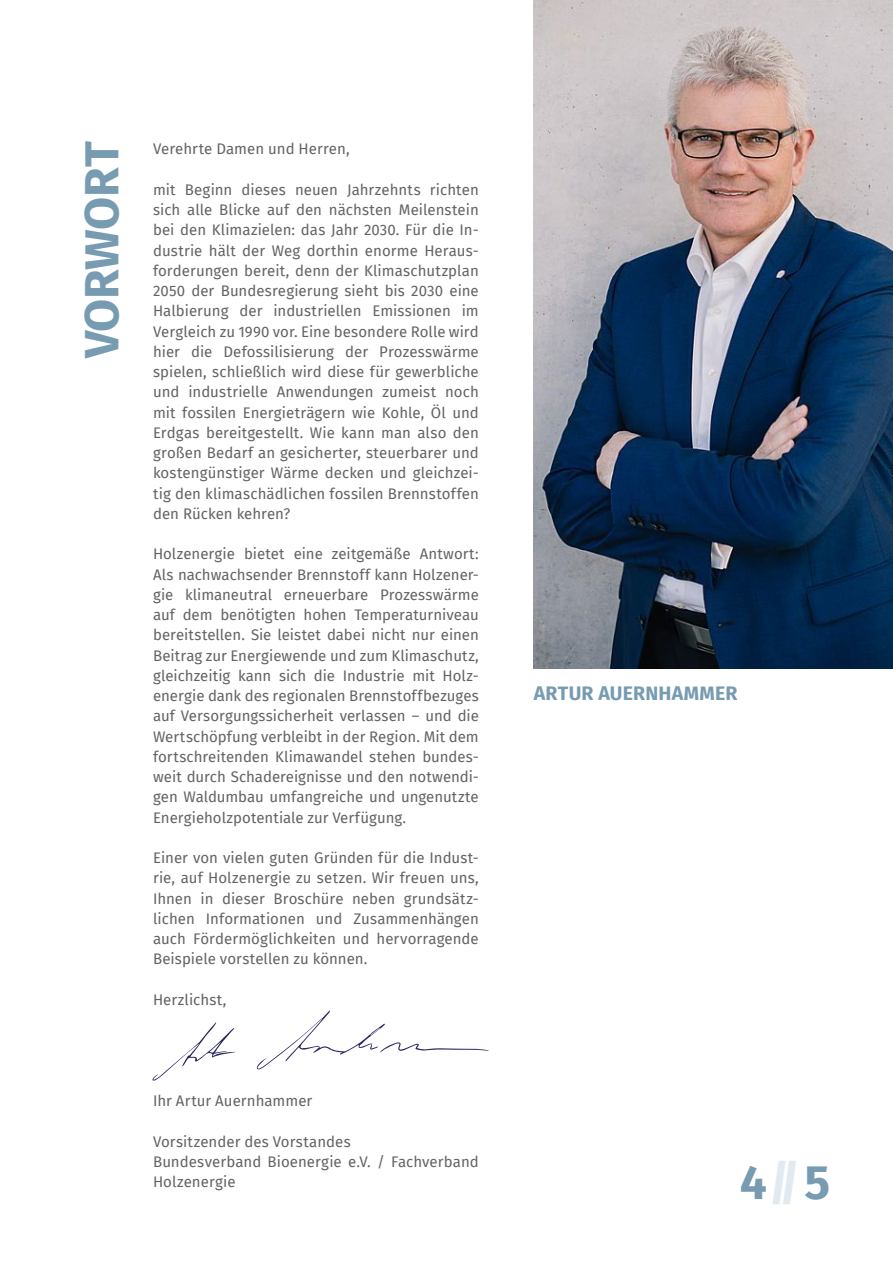
<style>
.page{position:relative;width:893px;height:1263px;background:#fff}
.page>*{position:absolute;margin:0;border:0;box-sizing:border-box;transform-origin:0 0}
.t1{font:700 48px "Fira Sans";letter-spacing:-.005em;color:#779bb1}
.t2{font:700 19.5px "Fira Sans";letter-spacing:.01em;color:#779bb1}
.t3{font:15px/20.2px "Fira Sans";letter-spacing:.005em;color:#646363;text-align:justify}
.s1{font-style:italic;color:#e2eaf0}
</style>
<div class="page">
<svg style="left:152px;top:1022px;width:83px;height:59px"></svg>
<svg style="left:256px;top:1010px;width:233px;height:60px"></svg>
<img style="left:533px;top:0;width:360px;height:669px">
<h1 class="t1" style="left:61px;top:358px;width:218px;rotate:-90deg">VORWORT</h1>
<p class="t3" style="left:153px;top:139px;width:198px">Verehrte Damen und Herren,</p>
<p class="t3" style="left:153px;top:179px;width:327px">mit Beginn dieses neuen Jahrzehnts richten sich alle Blicke auf den nächsten Meilenstein bei den Klimazielen: das Jahr 2030. Für die In&shy;dustrie hält der Weg dorthin enorme Heraus&shy;forderungen bereit, denn der Klimaschutzplan 2050 der Bundesregierung sieht bis 2030 eine Halbierung der industriellen Emissionen im Vergleich zu 1990 vor. Eine besondere Rolle wird hier die Defossilisierung der Prozesswärme spielen, schließlich wird diese für gewerbliche und industrielle Anwendungen zumeist noch mit fossilen Energieträgern wie Kohle, Öl und Erdgas bereitgestellt. Wie kann man also den großen Bedarf an gesicherter, steuerbarer und kostengünstiger Wärme decken und gleichzei&shy;tig den klimaschädlichen fossilen Brennstoffen den Rücken kehren?</p>
<p class="t3" style="left:153px;top:544px;width:327px">Holzenergie bietet eine zeitgemäße Antwort:<br>Als nachwachsender Brennstoff kann Holzener&shy;gie klimaneutral erneuerbare Prozesswärme auf dem benötigten hohen Temperaturniveau bereitstellen. Sie leistet dabei nicht nur einen Beitrag zur Energiewende und zum Klimaschutz, gleichzeitig kann sich die Industrie mit Holz&shy;energie dank des regionalen Brennstoffbezuges auf Versorgungssicherheit verlassen – und die Wertschöpfung verbleibt in der Region. Mit dem fortschreitenden Klimawandel stehen bundes&shy;weit durch Schadereignisse und den notwendi&shy;gen Waldumbau umfangreiche und ungenutzte Energieholzpotentiale zur Verfügung.</p>
<p class="t3" style="left:153px;top:847px;width:327px">Einer von vielen guten Gründen für die Indust&shy;rie, auf Holzenergie zu setzen. Wir freuen uns, Ihnen in dieser Broschüre neben grundsätz&shy;lichen Informationen und Zusammenhängen auch Fördermöglichkeiten und hervorragende Beispiele vorstellen zu können.</p>
<p class="t3" style="left:153px;top:989px;width:75px">Herzlichst,</p>
<p class="t3" style="left:153px;top:1090px;width:161px">Ihr Artur Auernhammer</p>
<p class="t3" style="left:153px;top:1131px;width:327px;text-align:left">Vorsitzender des Vorstandes<br>Bundesverband Bioenergie e.V. / Fachverband<br>Holzenergie</p>
<h2 class="t2" style="left:534px;top:677px;width:205px">ARTUR AUERNHAMMER</h2>
<h1 class="t1" style="left:740px;top:1142px;width:92px">4 <span class="s1">‖</span> 5</h1>
</div>
